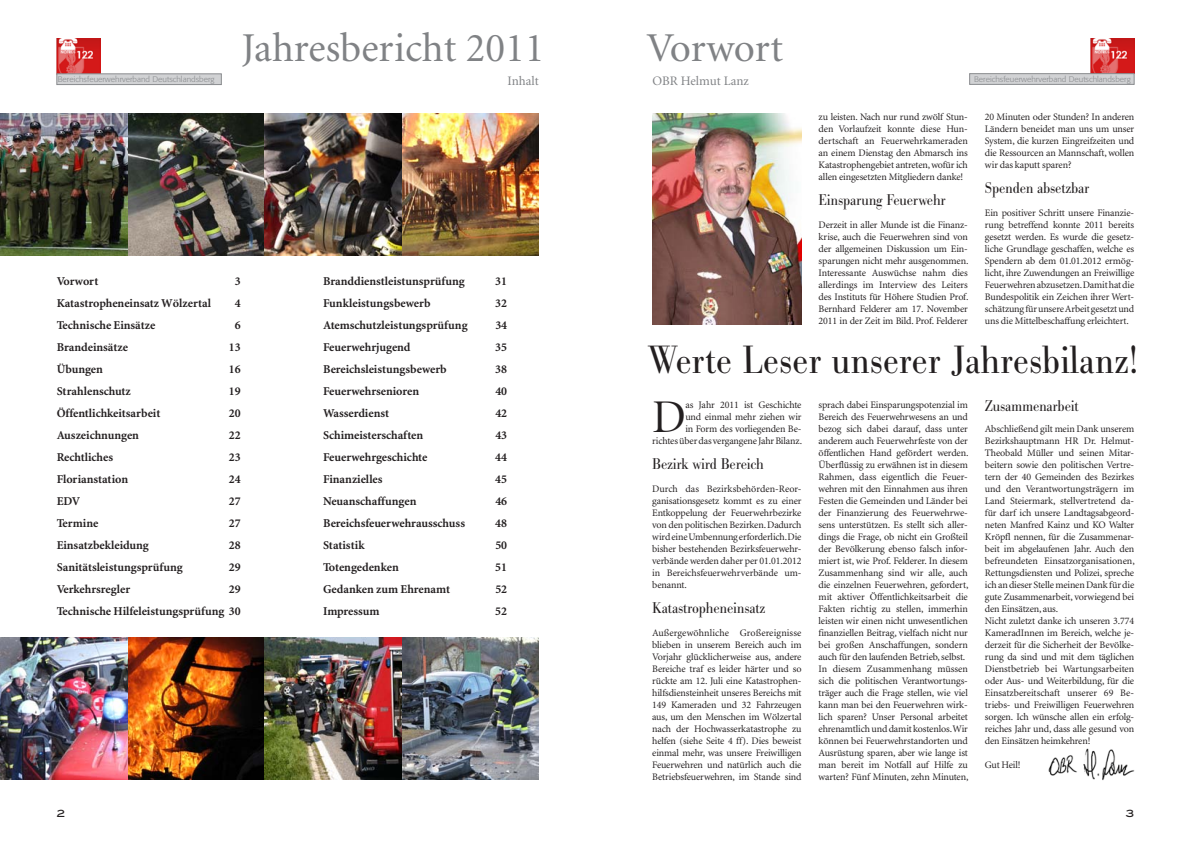
<style>
.page{position:relative;width:1191px;height:842px;background:#fff}
.page>*{position:absolute;margin:0;border:0;box-sizing:border-box;transform-origin:0 0}
.t1{font:47px "Minion MM 367 585 46";color:#231f20}
.t2{font:41px "URW Bodoni T Ligh Extr Narr";color:#231f20}
.t3{font:41px "Minion";color:#808285}
.t4{font:16.2px "URW Bodoni T Ligh Extr Narr";letter-spacing:-.01em;color:#231f20}
.t5{font:13px "Minion";color:#808285}
.t6{font:12px/22px "Minion MM 578 585 12";letter-spacing:-.005em;color:#231f20;text-align:right}
.t7{font:10px/12px "Minion MM 367 585 10";letter-spacing:-.01em;color:#231f20;text-align:justify}
.t8{font:500 10px "Blair ITC";color:#231f20}
.t9{font:300 8px "Formata";color:#8a8c8f;scale:1.04 1}
</style>
<div class="page">
<img style="left:1090px;top:38px;width:44px;height:36px">
<div style="left:969px;top:74px;width:165px;height:11px;background:#d1d2d4;border:1px solid #8a8c8f"></div>
<img style="left:57px;top:38px;width:43px;height:36px">
<div style="left:57px;top:74px;width:164px;height:11px;background:#d1d2d4;border:1px solid #8a8c8f"></div>
<img style="left:652px;top:113px;width:149px;height:211px">
<img style="left:1048px;top:748px;width:87px;height:32px">
<img style="left:0;top:113px;width:539px;height:142px">
<img style="left:0;top:638px;width:539px;height:142px">
<h2 class="t3" style="left:241px;top:28px;width:304px">Jahresbericht 2011</h2>
<h2 class="t3" style="left:646px;top:28px;width:138px">Vorwort</h2>
<p class="t9" style="left:58px;top:74px;width:152px">Bereichsfeuerwehrverband Deutschlandsberg</p>
<p class="t9" style="left:974px;top:74px;width:152px">Bereichsfeuerwehrverband Deutschlandsberg</p>
<h3 class="t5" style="left:507px;top:74px;width:33px">Inhalt</h3>
<h3 class="t5" style="left:652px;top:74px;width:98px">OBR Helmut Lanz</h3>
<p class="t6" style="left:57px;top:270px;width:43px">Vorwort</p>
<p class="t6" style="left:235px;top:270px;width:7px">3</p>
<p class="t6" style="left:57px;top:292px;width:156px">Katastropheneinsatz Wölzertal</p>
<p class="t6" style="left:235px;top:292px;width:7px">4</p>
<p class="t6" style="left:57px;top:314px;width:100px">Technische Einsätze</p>
<p class="t6" style="left:235px;top:314px;width:7px">6</p>
<p class="t6" style="left:57px;top:336px;width:73px">Brandeinsätze</p>
<p class="t6" style="left:229px;top:336px;width:13px">13</p>
<p class="t6" style="left:57px;top:358px;width:48px">Übungen</p>
<p class="t6" style="left:229px;top:358px;width:13px">16</p>
<p class="t6" style="left:57px;top:380px;width:76px">Strahlenschutz</p>
<p class="t6" style="left:229px;top:380px;width:13px">19</p>
<p class="t6" style="left:57px;top:402px;width:105px">Öffentlichkeitsarbeit</p>
<p class="t6" style="left:229px;top:402px;width:13px">20</p>
<p class="t6" style="left:57px;top:424px;width:84px">Auszeichnungen</p>
<p class="t6" style="left:229px;top:424px;width:13px">22</p>
<p class="t6" style="left:57px;top:446px;width:58px">Rechtliches</p>
<p class="t6" style="left:229px;top:446px;width:13px">23</p>
<p class="t6" style="left:57px;top:468px;width:73px">Florianstation</p>
<p class="t6" style="left:229px;top:468px;width:13px">24</p>
<p class="t6" style="left:57px;top:490px;width:25px">EDV</p>
<p class="t6" style="left:229px;top:490px;width:13px">27</p>
<p class="t6" style="left:57px;top:512px;width:43px">Termine</p>
<p class="t6" style="left:229px;top:512px;width:13px">27</p>
<p class="t6" style="left:57px;top:534px;width:94px">Einsatzbekleidung</p>
<p class="t6" style="left:229px;top:534px;width:13px">28</p>
<p class="t6" style="left:57px;top:556px;width:127px">Sanitätsleistungsprüfung</p>
<p class="t6" style="left:229px;top:556px;width:13px">29</p>
<p class="t6" style="left:57px;top:578px;width:75px">Verkehrsregler</p>
<p class="t6" style="left:57px;top:578px;width:186px">29<br>Technische Hilfeleistungsprüfung 30</p>
<p class="t6" style="left:323px;top:270px;width:143px">Branddienstleistunsprüfung</p>
<p class="t6" style="left:495px;top:270px;width:13px">31</p>
<p class="t6" style="left:323px;top:292px;width:109px">Funkleistungsbewerb</p>
<p class="t6" style="left:495px;top:292px;width:13px">32</p>
<p class="t6" style="left:323px;top:314px;width:146px">Atemschutzleistungsprüfung</p>
<p class="t6" style="left:495px;top:314px;width:13px">34</p>
<p class="t6" style="left:323px;top:336px;width:89px">Feuerwehrjugend</p>
<p class="t6" style="left:495px;top:336px;width:13px">35</p>
<p class="t6" style="left:323px;top:358px;width:125px">Bereichsleistungsbewerb</p>
<p class="t6" style="left:495px;top:358px;width:13px">38</p>
<p class="t6" style="left:323px;top:380px;width:98px">Feuerwehrsenioren</p>
<p class="t6" style="left:495px;top:380px;width:13px">40</p>
<p class="t6" style="left:323px;top:402px;width:67px">Wasserdienst</p>
<p class="t6" style="left:495px;top:402px;width:13px">42</p>
<p class="t6" style="left:323px;top:424px;width:102px">Schimeisterschaften</p>
<p class="t6" style="left:495px;top:424px;width:13px">43</p>
<p class="t6" style="left:323px;top:446px;width:106px">Feuerwehrgeschichte</p>
<p class="t6" style="left:495px;top:446px;width:13px">44</p>
<p class="t6" style="left:323px;top:468px;width:61px">Finanzielles</p>
<p class="t6" style="left:495px;top:468px;width:13px">45</p>
<p class="t6" style="left:323px;top:490px;width:95px">Neuanschaffungen</p>
<p class="t6" style="left:495px;top:490px;width:13px">46</p>
<p class="t6" style="left:323px;top:512px;width:143px">Bereichsfeuerwehrausschuss</p>
<p class="t6" style="left:495px;top:512px;width:13px">48</p>
<p class="t6" style="left:323px;top:534px;width:43px">Statistik</p>
<p class="t6" style="left:495px;top:534px;width:13px">50</p>
<p class="t6" style="left:323px;top:556px;width:77px">Totengedenken</p>
<p class="t6" style="left:495px;top:556px;width:13px">51</p>
<p class="t6" style="left:323px;top:578px;width:129px">Gedanken zum Ehrenamt</p>
<p class="t6" style="left:495px;top:578px;width:13px">52</p>
<p class="t6" style="left:323px;top:600px;width:58px">Impressum</p>
<p class="t6" style="left:495px;top:600px;width:13px">52</p>
<p class="t7" style="left:985px;top:111px;width:151px">20 Minuten oder Stunden? In anderen Ländern beneidet man uns um unser System, die kurzen Eingreifzeiten und die Ressourcen an Mannschaft, wollen wir das kaputt sparen?</p>
<h3 class="t4" style="left:985px;top:179px;width:106px">Spenden absetzbar</h3>
<p class="t7" style="left:985px;top:207px;width:151px">Ein positiver Schritt unsere Finanzie&shy;rung betreffend konnte 2011 bereits gesetzt werden. Es wurde die gesetz&shy;liche Grundlage geschaffen, welche es Spendern ab dem 01.01.2012 ermög&shy;licht, ihre Zuwendungen an Freiwillige Feuerwehren abzusetzen. Damit hat die Bundespolitik ein Zeichen ihrer Wert&shy;schätzung für unsere Arbeit gesetzt und uns die Mittelbeschaffung erleichtert.</p>
<h2 class="t2" style="left:648px;top:337px;width:492px">Werte Leser unserer Jahresbilanz!</h2>
<p class="t7" style="left:818px;top:399px;width:151px;text-align:left">sprach dabei Einsparungspotenzial im Bereich des Feuerwehrwesens an und bezog sich dabei darauf, dass unter anderem auch Feuerwehrfeste von der öffentlichen Hand gefördert werden.<br>Überflüssig zu erwähnen ist in diesem Rahmen, dass eigentlich die Feuer&shy;wehren mit den Einnahmen aus ihren Festen die Gemeinden und Länder bei der Finanzierung des Feuerwehrwe&shy;sens unterstützen. Es stellt sich aller&shy;dings die Frage, ob nicht ein Großteil der Bevölkerung ebenso falsch infor&shy;miert ist, wie Prof. Felderer. In diesem Zusammenhang sind wir alle, auch die einzelnen Feuerwehren, gefordert, mit aktiver Öffentlichkeitsarbeit die Fakten richtig zu stellen, immerhin leisten wir einen nicht unwesentlichen finanziellen Beitrag, vielfach nicht nur bei großen Anschaffungen, sondern auch für den laufenden Betrieb, selbst.<br>In diesem Zusammenhang müssen sich die politischen Verantwortungs&shy;träger auch die Frage stellen, wie viel kann man bei den Feuerwehren wirk&shy;lich sparen? Unser Personal arbeitet ehrenamtlich und damit kostenlos. Wir können bei Feuerwehrstandorten und Ausrüstung sparen, aber wie lange ist man bereit im Notfall auf Hilfe zu warten? Fünf Minuten, zehn Minuten,</p>
<h3 class="t4" style="left:985px;top:397px;width:95px">Zusammenarbeit</h3>
<p class="t7" style="left:818px;top:111px;width:151px">zu leisten. Nach nur rund zwölf Stun&shy;den Vorlaufzeit konnte diese Hun&shy;dertschaft an Feuerwehrkameraden an einem Dienstag den Abmarsch ins Katastrophengebiet antreten, wofür ich allen eingesetzten Mitgliedern danke!</p>
<h3 class="t4" style="left:818px;top:191px;width:129px">Einsparung Feuerwehr</h3>
<p class="t7" style="left:818px;top:219px;width:151px">Derzeit in aller Munde ist die Finanz&shy;krise, auch die Feuerwehren sind von der allgemeinen Diskussion um Ein&shy;sparungen nicht mehr ausgenommen.<br>Interessante Auswüchse nahm dies allerdings im Interview des Leiters des Instituts für Höhere Studien Prof.<br>Bernhard Felderer am 17. November 2011 in der Zeit im Bild. Prof. Felderer</p>
<p class="t7" style="left:652px;top:399px;width:151px;text-align:right">as Jahr 2011 ist Geschichte<br>und einmal mehr ziehen wir<br>in Form des vorliegenden Be-<br>richtes über das vergangene Jahr Bilanz.</p>
<h3 class="t4" style="left:652px;top:455px;width:113px">Bezirk wird Bereich</h3>
<p class="t7" style="left:652px;top:483px;width:151px">Durch das Bezirksbehörden-Reor&shy;ganisationsgesetz kommt es zu einer Entkoppelung der Feuerwehrbezirke von den politischen Bezirken. Dadurch wird eine Umbennung erforderlich. Die bisher bestehenden Bezirksfeuerwehr&shy;verbände werden daher per 01.01.2012 in Bereichsfeuerwehrverbände um&shy;benannt.</p>
<h3 class="t4" style="left:652px;top:599px;width:115px">Katastropheneinsatz</h3>
<p class="t7" style="left:652px;top:627px;width:151px">Außergewöhnliche Großereignisse blieben in unserem Bereich auch im Vorjahr glücklicherweise aus, andere Bereiche traf es leider härter und so rückte am 12. Juli eine Katastrophen&shy;hilfsdiensteinheit unseres Bereichs mit 149 Kameraden und 32 Fahrzeugen aus, um den Menschen im Wölzertal nach der Hochwasserkatastrophe zu helfen (siehe Seite 4 ff). Dies beweist einmal mehr, was unsere Freiwilligen Feuerwehren und natürlich auch die Betriebsfeuerwehren, im Stande sind</p>
<h1 class="t1" style="left:652px;top:393px;width:35px">D</h1>
<p class="t7" style="left:985px;top:423px;width:151px;text-align:left">Abschließend gilt mein Dank unserem Bezirkshauptmann HR Dr. Helmut-Theobald Müller und seinen Mitar&shy;beitern sowie den politischen Vertre&shy;tern der 40 Gemeinden des Bezirkes und den Verantwortungsträgern im Land Steiermark, stellvertretend da&shy;für darf ich unsere Landtagsabgeord&shy;neten Manfred Kainz und KO Walter Kröpfl nennen, für die Zusammenar&shy;beit im abgelaufenen Jahr. Auch den befreundeten Einsatzorganisationen, Rettungsdiensten und Polizei, spreche ich an dieser Stelle meinen Dank für die gute Zusammenarbeit, vorwiegend bei den Einsätzen, aus.<br>Nicht zuletzt danke ich unseren 3.774<br>KameradInnen im Bereich, welche je&shy;derzeit für die Sicherheit der Bevölke&shy;rung da sind und mit dem täglichen Dienstbetrieb bei Wartungsarbeiten oder Aus- und Weiterbildung, für die Einsatzbereitschaft unserer 69 Be&shy;triebs- und Freiwilligen Feuerwehren sorgen. Ich wünsche allen ein erfolg&shy;reiches Jahr und, dass alle gesund von den Einsätzen heimkehren!</p>
<p class="t7" style="left:985px;top:759px;width:37px">Gut Heil!</p>
<p class="t8" style="left:57px;top:807px;width:10px">2</p>
<p class="t8" style="left:1125px;top:807px;width:10px">3</p>
</div>
